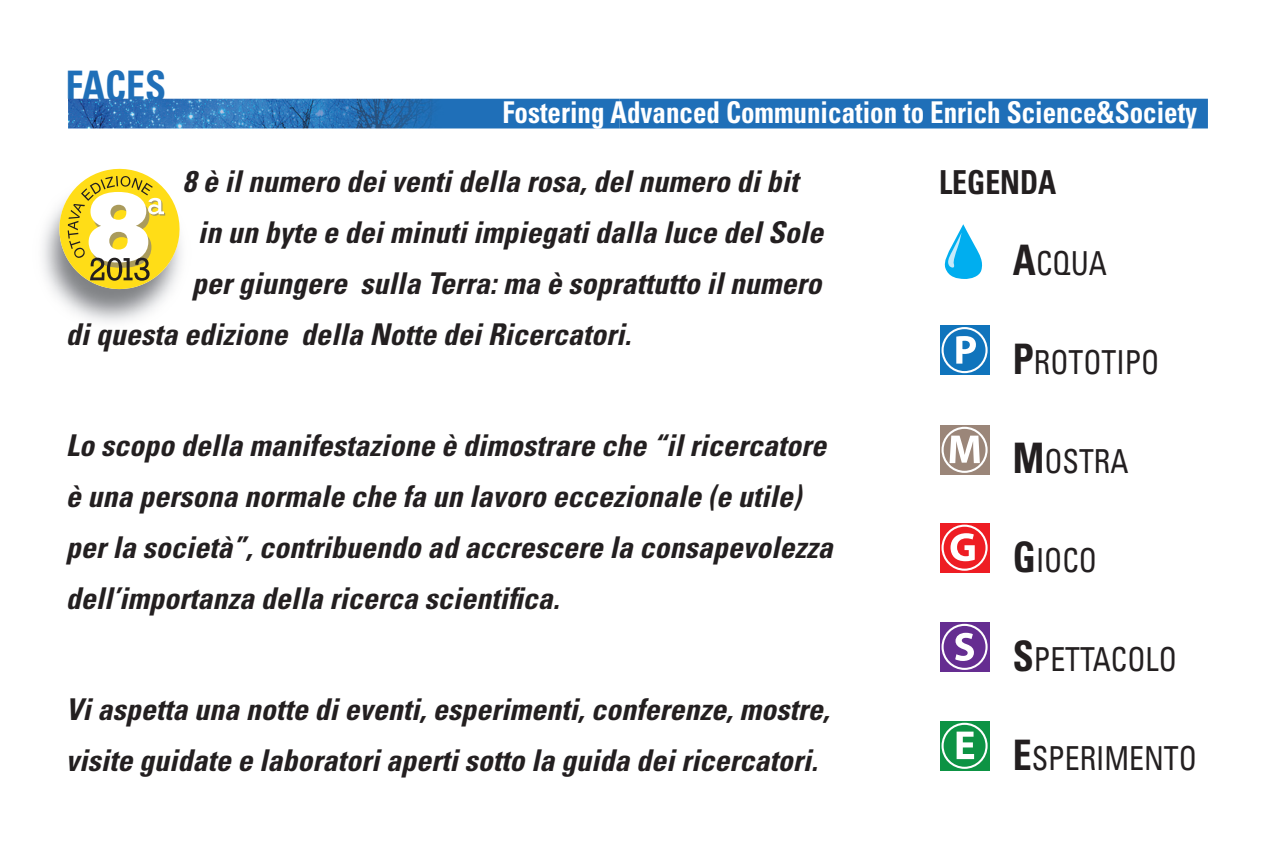
<style>
.page{position:relative;width:1276px;height:851px;background:#fff}
.page>*{position:absolute;margin:0;border:0;box-sizing:border-box;transform-origin:0 0}
.t1{font:700 condensed 42px "Univers LT Std";color:#1f6fb8;scale:.9 1}
.t2{font:condensed 33px "Univers LT Std";color:#231f20;scale:.9 1}
.t3{font:700 condensed 33px "Univers LT Std";color:#231f20;scale:.9 1}
.t4{font:italic 700 condensed 30px/51px "Univers LT Std";color:#231f20}
.t5{font:700 condensed 30px "Univers LT Std";color:#fff;scale:.9 1}
.s1{font-weight:700;font-size:42px}
</style>
<div class="page">
<img style="left:42px;top:98px;width:280px;height:224px">
<svg style="left:53px;top:162px;width:133px;height:133px"></svg>
<svg style="left:940px;top:721px;width:49px;height:49px;background:#259d57"></svg>
<div style="left:941px;top:722px;width:46px;height:46px;border:2px solid #fff;border-radius:50%"></div>
<svg style="left:956px;top:731px;width:18px;height:28px"></svg>
<svg style="left:940px;top:523px;width:49px;height:49px;background:#ef373c"></svg>
<div style="left:941px;top:524px;width:46px;height:46px;border:2px solid #fff;border-radius:50%"></div>
<svg style="left:950px;top:533px;width:24px;height:28px"></svg>
<svg style="left:940px;top:425px;width:49px;height:49px"></svg>
<div style="left:941px;top:426px;width:46px;height:47px;border:2px solid #fff;border-radius:50%"></div>
<svg style="left:949px;top:435px;width:31px;height:28px"></svg>
<svg style="left:940px;top:325px;width:49px;height:49px;background:#2681c2"></svg>
<div style="left:941px;top:327px;width:46px;height:46px;border:2px solid #fff;border-radius:50%"></div>
<svg style="left:956px;top:336px;width:20px;height:27px"></svg>
<svg style="left:940px;top:622px;width:49px;height:49px;background:#75429c"></svg>
<div style="left:941px;top:623px;width:46px;height:46px;border:2px solid #fff;border-radius:50%"></div>
<svg style="left:955px;top:632px;width:19px;height:29px"></svg>
<div style="left:66px;top:99px;width:1142px;height:29px;background:#1f6fb8"></div>
<img style="left:68px;top:99px;width:551px;height:29px">
<svg style="left:944px;top:224px;width:39px;height:55px"></svg>
<h1 class="t1" style="left:66px;top:60px;width:113px">FACES</h1>
<p class="t5" style="left:502px;top:94px;width:773px">Fostering Advanced Communication to Enrich Science&amp;Society</p>
<p class="t4" style="left:183px;top:156px;width:616px">8 è il numero dei venti della rosa, del numero di bit</p>
<p class="t4" style="left:198px;top:207px;width:627px">in un byte e dei minuti impiegati dalla luce del Sole</p>
<p class="t4" style="left:192px;top:258px;width:631px">per giungere sulla Terra: ma è soprattutto il numero</p>
<p class="t4" style="left:66px;top:309px;width:567px">di questa edizione della Notte dei Ricercatori.</p>
<p class="t4" style="left:66px;top:420px;width:768px">Lo scopo della manifestazione è dimostrare che “il ricercatore è una persona normale che fa un lavoro eccezionale (e utile) per la società”, contribuendo ad accrescere la consapevolezza dell’importanza della ricerca scientifica.</p>
<p class="t4" style="left:66px;top:684px;width:765px">Vi aspetta una notte di eventi, esperimenti, conferenze, mostre, visite guidate e laboratori aperti sotto la guida dei ricercatori.</p>
<p class="t3" style="left:939px;top:162px;width:132px">LEGENDA</p>
<p class="t2" style="left:1013px;top:242px;width:106px"><span class="s1">A</span>CQUA</p>
<p class="t2" style="left:1013px;top:341px;width:164px"><span class="s1">P</span>ROTOTIPO</p>
<p class="t2" style="left:1013px;top:440px;width:130px"><span class="s1">M</span>OSTRA</p>
<p class="t2" style="left:1013px;top:539px;width:95px"><span class="s1">G</span>IOCO</p>
<p class="t2" style="left:1013px;top:638px;width:184px"><span class="s1">S</span>PETTACOLO</p>
<p class="t2" style="left:1013px;top:737px;width:206px"><span class="s1">E</span>SPERIMENTO</p>
</div>
